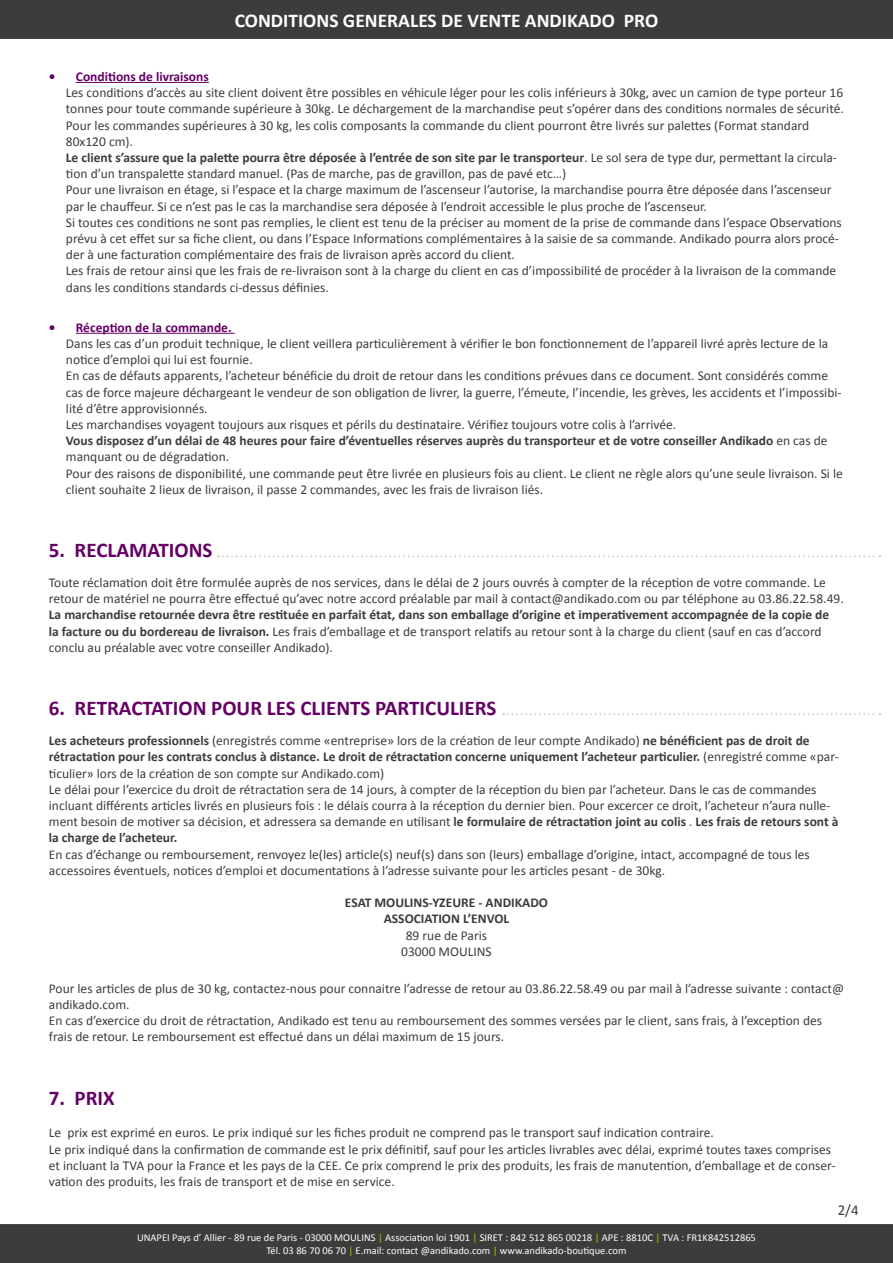
<style>
.page{position:relative;width:893px;height:1263px;background:#fff}
.page>*{position:absolute;margin:0;border:0;box-sizing:border-box;transform-origin:0 0}
.t1{font:700 21px "Calibri";color:#650066}
.t2{font:700 19.5px "Calibri";color:#fff}
.t3{font:15px "Calibri";color:#3c3c3b}
.t4{font:13.5px/16.2px "Calibri";color:#3c3c3b}
.t5{font:700 13.5px/16.2px "Calibri";color:#3c3c3b}
.t6{font:700 13.5px "Calibri";color:#650066}
.t7{font:10.5px/12.6px "Calibri";color:#fff;text-align:center}
.s1{font-weight:700}
.s2{font-weight:400}
.s3{color:#97cc00}
</style>
<div class="page">
<hr style="left:76px;top:82px;width:133px;height:1px;background:#650066">
<hr style="left:76px;top:333px;width:159px;height:1px;background:#650066">
<div style="left:1px;top:1px;width:891px;height:37px;background:#3c3c3b"></div>
<div style="left:0;top:0;width:893px;height:39px;border:2px solid #3c3c3b"></div>
<div style="left:1px;top:1225px;width:891px;height:37px;background:#3c3c3b"></div>
<div style="left:0;top:1224px;width:893px;height:39px;border:2px solid #3c3c3b"></div>
<svg style="left:218px;top:556px;width:662px;height:1px"></svg>
<svg style="left:503px;top:713px;width:377px;height:2px"></svg>
<h2 class="t2" style="left:235px;top:7px;width:425px">CONDITIONS GENERALES DE VENTE ANDIKADO PRO</h2>
<p class="t6" style="left:49px;top:67px;width:161px">• Conditions de livraisons</p>
<p class="t4" style="left:66px;top:84px;width:779px">Les conditions d’accès au site client doivent être possibles en véhicule léger pour les colis inférieurs à 30kg, avec un camion de type porteur 16 tonnes pour toute commande supérieure à 30kg. Le déchargement de la marchandise peut s’opérer dans des conditions normales de sécurité.<br>Pour les commandes supérieures à 30 kg, les colis composants la commande du client pourront être livrés sur palettes (Format standard 80x120 cm).<br><span class="s1">Le client s’assure que la palette pourra être déposée à l’entrée de son site par le transporteur</span>. Le sol sera de type dur, permettant la circula&shy;tion d’un transpalette standard manuel. (Pas de marche, pas de gravillon, pas de pavé etc…)<br>Pour une livraison en étage, si l’espace et la charge maximum de l’ascenseur l’autorise, la marchandise pourra être déposée dans l’ascenseur par le chauffeur. Si ce n’est pas le cas la marchandise sera déposée à l’endroit accessible le plus proche de l’ascenseur.<br>Si toutes ces conditions ne sont pas remplies, le client est tenu de la préciser au moment de la prise de commande dans l’espace Observations prévu à cet effet sur sa fiche client, ou dans l’Espace Informations complémentaires à la saisie de sa commande. Andikado pourra alors procé&shy;der à une facturation complémentaire des frais de livraison après accord du client.<br>Les frais de retour ainsi que les frais de re-livraison sont à la charge du client en cas d’impossibilité de procéder à la livraison de la commande dans les conditions standards ci-dessus définies.</p>
<p class="t6" style="left:49px;top:318px;width:184px">• Réception de la commande.</p>
<p class="t4" style="left:66px;top:335px;width:778px">Dans les cas d’un produit technique, le client veillera particulièrement à vérifier le bon fonctionnement de l’appareil livré après lecture de la notice d’emploi qui lui est fournie.<br>En cas de défauts apparents, l’acheteur bénéficie du droit de retour dans les conditions prévues dans ce document. Sont considérés comme cas de force majeure déchargeant le vendeur de son obligation de livrer, la guerre, l’émeute, l’incendie, les grèves, les accidents et l’impossibi&shy;lité d’être approvisionnés.<br>Les marchandises voyagent toujours aux risques et périls du destinataire. Vérifiez toujours votre colis à l’arrivée.<br><span class="s1">Vous disposez d’un délai de 48 heures pour faire d’éventuelles réserves auprès du transporteur et de votre conseiller Andikado</span> en cas de manquant ou de dégradation.<br>Pour des raisons de disponibilité, une commande peut être livrée en plusieurs fois au client. Le client ne règle alors qu’une seule livraison. Si le client souhaite 2 lieux de livraison, il passe 2 commandes, avec les frais de livraison liés.</p>
<h1 class="t1" style="left:49px;top:535px;width:165px">5. RECLAMATIONS</h1>
<p class="t4" style="left:49px;top:574px;width:796px">Toute réclamation doit être formulée auprès de nos services, dans le délai de 2 jours ouvrés à compter de la réception de votre commande. Le retour de matériel ne pourra être effectué qu’avec notre accord préalable par mail à contact@andikado.com ou par téléphone au 03.86.22.58.49.</p>
<p class="t5" style="left:49px;top:606px;width:782px">La marchandise retournée devra être restituée en parfait état, dans son emballage d’origine et imperativement accompagnée de la copie de la facture ou du bordereau de livraison. <span class="s2">Les frais d’emballage et de transport relatifs au retour sont à la charge du client (sauf en cas d’accord conclu au préalable avec votre conseiller Andikado).</span></p>
<h1 class="t1" style="left:49px;top:694px;width:449px">6. RETRACTATION POUR LES CLIENTS PARTICULIERS</h1>
<p class="t4" style="left:49px;top:732px;width:791px"><span class="s1">Les acheteurs professionnels</span> (enregistrés comme «entreprise» lors de la création de leur compte Andikado) <span class="s1">ne bénéficient pas de droit de rétractation pour les contrats conclus à distance. Le droit de rétractation concerne uniquement l’acheteur particulier.</span> (enregistré comme «par&shy;ticulier» lors de la création de son compte sur Andikado.com)<br>Le délai pour l’exercice du droit de rétractation sera de 14 jours, à compter de la réception du bien par l’acheteur. Dans le cas de commandes incluant différents articles livrés en plusieurs fois : le délais courra à la réception du dernier bien. Pour excercer ce droit, l’acheteur n’aura nulle&shy;ment besoin de motiver sa décision, et adressera sa demande en utilisant <span class="s1">le formulaire de rétractation joint au colis</span> . <span class="s1">Les frais de retours sont à la charge de l’acheteur.</span></p>
<p class="t4" style="left:49px;top:846px;width:762px">En cas d’échange ou remboursement, renvoyez le(les) article(s) neuf(s) dans son (leurs) emballage d’origine, intact, accompagné de tous les accessoires éventuels, notices d’emploi et documentations à l’adresse suivante pour les articles pesant - de 30kg.</p>
<p class="t5" style="left:345px;top:894px;width:204px;text-align:center">ESAT MOULINS-YZEURE - ANDIKADO<br>ASSOCIATION L’ENVOL</p>
<p class="t4" style="left:401px;top:927px;width:92px;text-align:center">89 rue de Paris<br>03000 MOULINS</p>
<p class="t4" style="left:49px;top:980px;width:797px">Pour les articles de plus de 30 kg, contactez-nous pour connaitre l’adresse de retour au 03.86.22.58.49 ou par mail à l’adresse suivante : contact@ andikado.com.<br>En cas d’exercice du droit de rétractation, Andikado est tenu au remboursement des sommes versées par le client, sans frais, à l’exception des frais de retour. Le remboursement est effectué dans un délai maximum de 15 jours.</p>
<h1 class="t1" style="left:49px;top:1083px;width:67px">7. PRIX</h1>
<p class="t4" style="left:49px;top:1124px;width:788px">Le prix est exprimé en euros. Le prix indiqué sur les fiches produit ne comprend pas le transport sauf indication contraire.<br>Le prix indiqué dans la confirmation de commande est le prix définitif, sauf pour les articles livrables avec délai, exprimé toutes taxes comprises et incluant la TVA pour la France et les pays de la CEE. Ce prix comprend le prix des produits, les frais de manutention, d’emballage et de conser&shy;vation des produits, les frais de transport et de mise en service.</p>
<p class="t7" style="left:137px;top:1231px;width:620px">UNAPEI Pays d’ Allier - 89 rue de Paris - 03000 MOULINS <span class="s3">|</span> Association loi 1901 <span class="s3">|</span> SIRET : 842 512 865 00218 <span class="s3">|</span> APE : 8810C <span class="s3">|</span> TVA : FR1K842512865<br>Tél. 03 86 70 06 70 <span class="s3">|</span> E.mail: contact @andikado.com <span class="s3">|</span> www.andikado-boutique.com</p>
<p class="t3" style="left:838px;top:1200px;width:22px">2/4</p>
</div>
